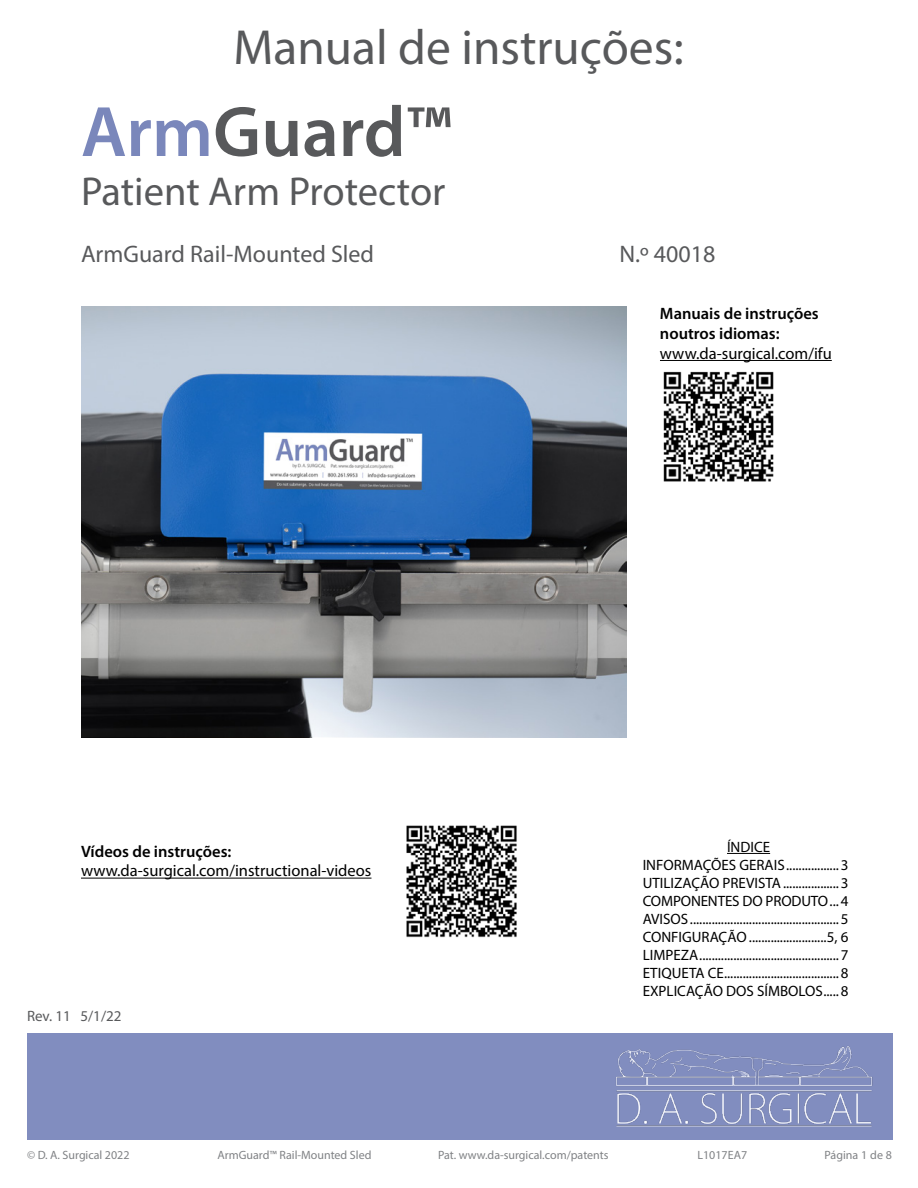
<style>
.page{position:relative;width:918px;height:1188px;background:#fff}
.page>*{position:absolute;margin:0;border:0;box-sizing:border-box;transform-origin:0 0}
.t1{font:600 72px "Myriad Pro";color:#58595b}
.t2{font:49.5px "Myriad Pro";color:#58595b}
.t3{font:40.5px "Myriad Pro";color:#58595b}
.t4{font:24px "Myriad Pro";color:#58595b}
.t5{font:16.5px "Myriad Pro";color:#000}
.t6{font:600 16.5px/19.8px "Myriad Pro";color:#000}
.t7{font:15px/18px "Myriad Pro";color:#000;text-align:center}
.t8{font:15px "Myriad Pro";color:#58595b}
.t9{font:12px "Myriad Pro";color:#808285}
.s1{color:#7a87bb}
</style>
<div class="page">
<img style="left:81px;top:307px;width:546px;height:431px">
<hr style="left:727px;top:853px;width:43px;height:1px;background:#000">
<div style="left:27px;top:1033px;width:865px;height:107px;background:#818dbf"></div>
<img style="left:616px;top:1046px;width:257px;height:81px">
<hr style="left:660px;top:360px;width:172px;height:1px;background:#000">
<img style="left:663px;top:371px;width:111px;height:111px">
<img style="left:406px;top:825px;width:111px;height:113px">
<hr style="left:81px;top:878px;width:290px;height:1px;background:#000">
<h2 class="t2" style="left:233px;top:17px;width:452px">Manual de instruções:</h2>
<h1 class="t1" style="left:81px;top:86px;width:372px"><span class="s1">Arm</span>Guard™</h1>
<h3 class="t3" style="left:81px;top:166px;width:366px">Patient Arm Protector</h3>
<h3 class="t4" style="left:81px;top:239px;width:295px">ArmGuard Rail-Mounted Sled</h3>
<h3 class="t4" style="left:619px;top:239px;width:97px">N.º 40018</h3>
<p class="t6" style="left:81px;top:841px;width:152px">Vídeos de instruções:</p>
<p class="t5" style="left:81px;top:861px;width:292px">www.da-surgical.com/instructional-videos</p>
<p class="t8" style="left:27px;top:1007px;width:96px">Rev. 11 5/1/22</p>
<p class="t6" style="left:660px;top:303px;width:160px">Manuais de instruções noutros idiomas:</p>
<p class="t5" style="left:660px;top:343px;width:173px">www.da-surgical.com/ifu</p>
<p class="t7" style="left:643px;top:838px;width:207px">ÍNDICE<br>INFORMAÇÕES GERAIS.................3<br>UTILIZAÇÃO PREVISTA..................3<br>COMPONENTES DO PRODUTO...4<br>AVISOS................................................5<br>CONFIGURAÇÃO.........................5, 6<br>LIMPEZA.............................................7<br>ETIQUETA CE.....................................8<br>EXPLICAÇÃO DOS SÍMBOLOS.....8</p>
<p class="t9" style="left:27px;top:1148px;width:104px">© D. A. Surgical 2022</p>
<p class="t9" style="left:218px;top:1148px;width:155px">ArmGuard™ Rail-Mounted Sled</p>
<p class="t9" style="left:438px;top:1148px;width:172px">Pat. www.da-surgical.com/patents</p>
<p class="t9" style="left:698px;top:1148px;width:51px">L1017EA7</p>
<p class="t9" style="left:825px;top:1148px;width:69px">Página 1 de 8</p>
</div>
